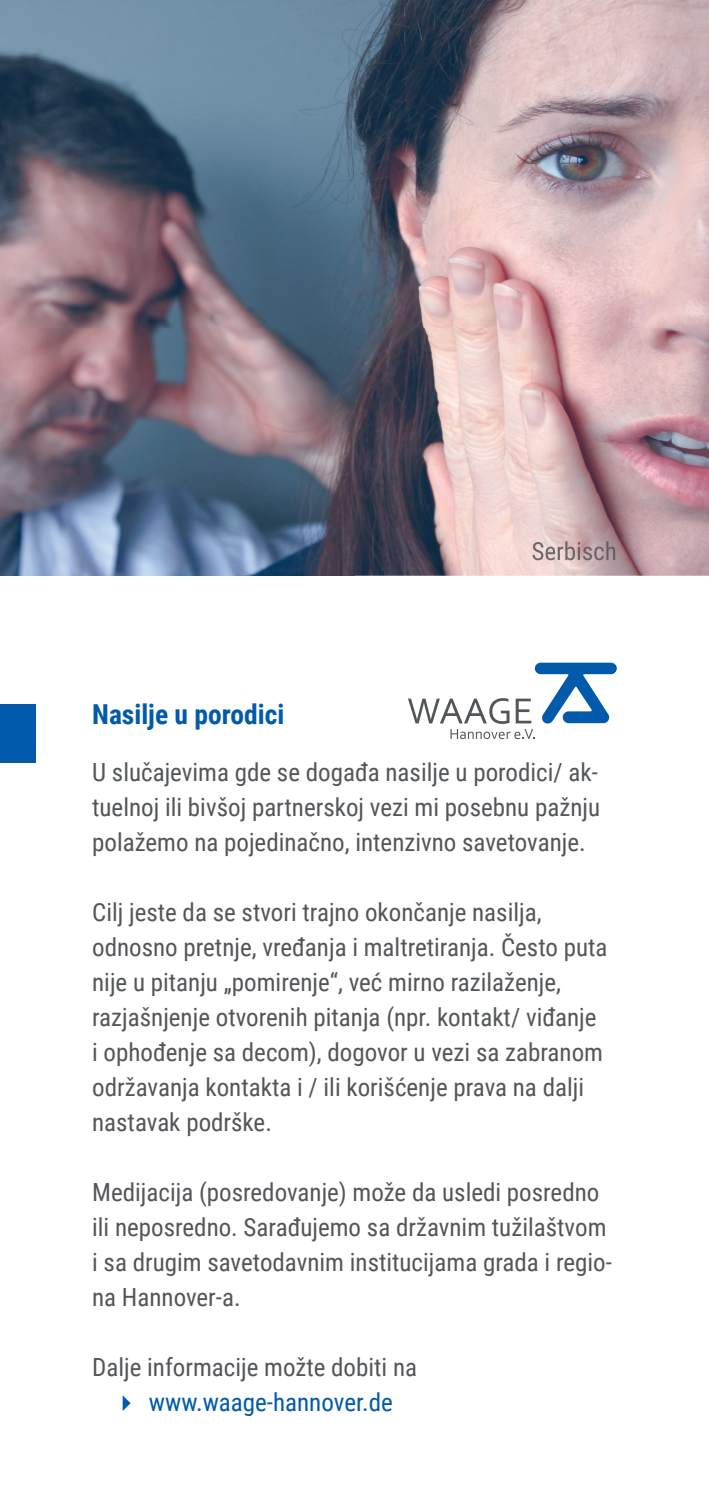
<style>
.page{position:relative;width:709px;height:1503px;background:#fff}
.page>*{position:absolute;margin:0;border:0;box-sizing:border-box;transform-origin:0 0}
.t1{font:700 27.5px "Roboto Condensed";color:#015aaa}
.t2{font:25px/35px "Roboto Condensed";color:#535659}
.t3{font:25px "Roboto Condensed";color:#015aaa}
</style>
<div class="page">
<img style="left:0;top:0;width:709px;height:576px">
<div style="left:0;top:703px;width:35px;height:59px;background:#015aaa"></div>
<svg style="left:408px;top:662px;width:209px;height:77px"></svg>
<img style="left:532px;top:541px;width:83px;height:19px">
<p class="t1" style="left:92px;top:695px;width:194px">Nasilje u porodici</p>
<p class="t2" style="left:92px;top:753px;width:509px;text-align:justify">U slučajevima gde se događa nasilje u porodici/ ak&shy;tuelnoj ili bivšoj partnerskoj vezi mi posebnu pažnju polažemo na pojedinačno, intenzivno savetovanje.</p>
<p class="t2" style="left:92px;top:893px;width:517px">Cilj jeste da se stvori trajno okončanje nasilja, odnosno pretnje, vređanja i maltretiranja. Često puta nije u pitanju „pomirenje“, već mirno razilaženje, razjašnjenje otvorenih pitanja (npr. kontakt/ viđanje i ophođenje sa decom), dogovor u vezi sa zabranom održavanja kontakta i / ili korišćenje prava na dalji nastavak podrške.</p>
<p class="t2" style="left:92px;top:1173px;width:521px">Medijacija (posredovanje) može da usledi posredno ili neposredno. Sarađujemo sa državnim tužilaštvom i sa drugim savetodavnim institucijama grada i regio&shy;na Hannover-a.</p>
<p class="t2" style="left:92px;top:1348px;width:326px">Dalje informacije možte dobiti na</p>
<p class="t3" style="left:113px;top:1384px;width:281px">✔ www.waage-hannover.de</p>
</div>
